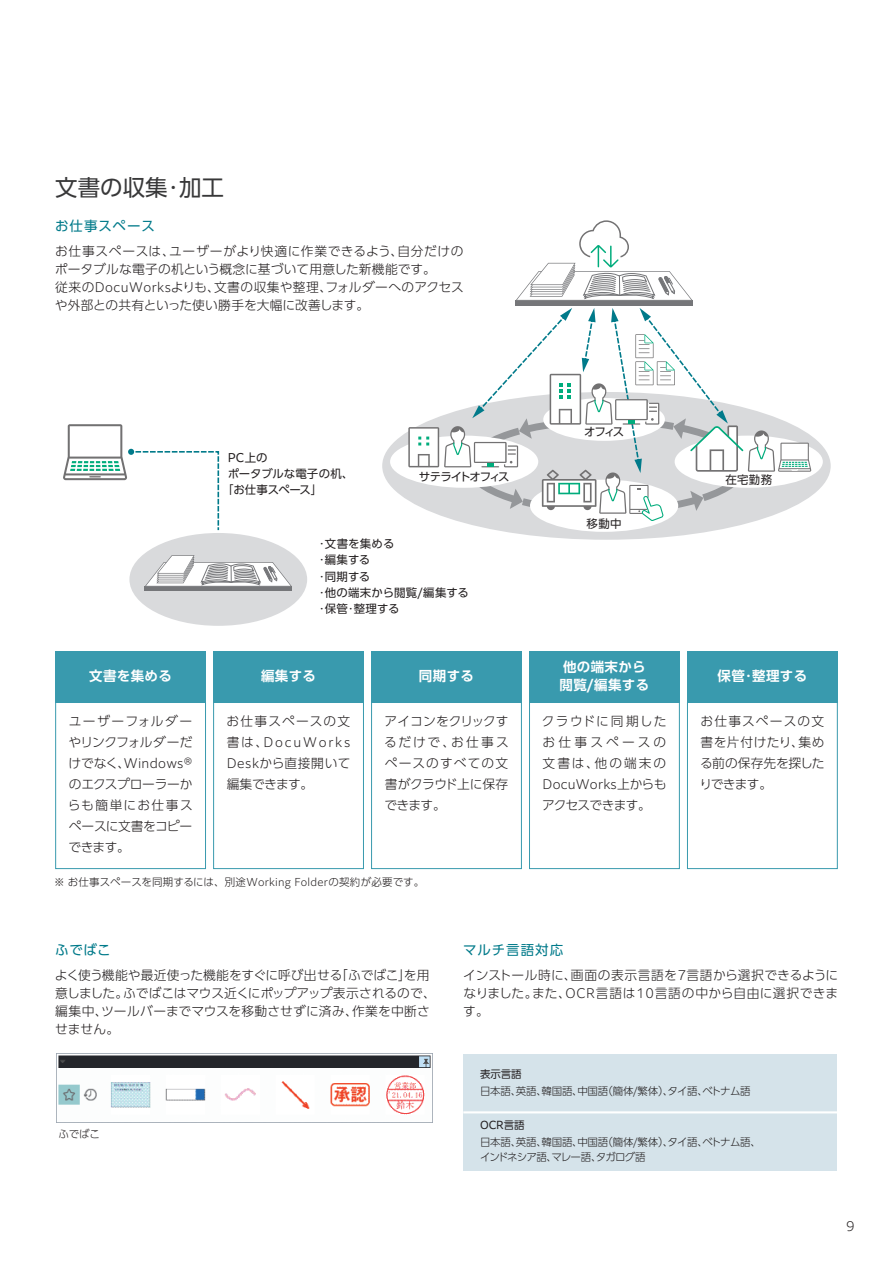
<style>
.page{position:relative;width:893px;height:1263px;background:#fff}
.page>*{position:absolute;margin:0;border:0;box-sizing:border-box;transform-origin:0 0}
.t1{font:22.5px "PUD Shin Go Pr 6 N";color:#383839}
.t2{font:700 13.5px/18px "PUD Shin Go Pr 6 N De";letter-spacing:.025em;color:#fff}
.t3{font:13.5px "PUD Shin Go Pr 6 N";letter-spacing:.06em;color:#007a8a}
.t4{font:300 12.75px/21px "PUD Shin Go Pr 6 N";letter-spacing:.02em;color:#231f20;text-align:justify}
.t5{font:300 12.75px/18px "PUD Shin Go Pr 6 N";color:#231f20}
.t6{font:300 12.75px/21px "PUD Shin Go Pr 6 N";letter-spacing:-.005em;color:#231f20}
.t7{font:11.4px/16.4px "PUD Shin Go Pr 6 N";letter-spacing:.005em;color:#231f20}
.t8{font:11.4px "PUD Shin Go Pr 6 N";letter-spacing:-.105em;color:#231f20}
.t9{font:11.4px "PUD Shin Go Pr 6 N";letter-spacing:-.015em;color:#231f20}
.t10{font:300 10.5px/15px "PUD Shin Go Pr 6 N";letter-spacing:-.055em;color:#231f20}
.t11{font:300 10.5px "PUD Shin Go Pr 6 N";letter-spacing:.025em;color:#231f20}
.t12{font:300 10.5px "PUD Shin Go Pr 6 N";letter-spacing:-.02em;color:#231f20}
.t13{font:10.5px "PUD Shin Go Pr 6 N";letter-spacing:-.02em;color:#231f20}
</style>
<div class="page">
<img style="left:56px;top:1054px;width:375px;height:68px">
<div style="left:463px;top:1054px;width:374px;height:58px;background:#d5e3ea"></div>
<div style="left:463px;top:1112px;width:374px;height:59px;background:#d5e3ea"></div>
<hr style="left:463px;top:1111px;width:374px;height:2px;background:#fff">
<div style="left:213px;top:702px;width:151px;height:167px;border:1px solid #399aae"></div>
<div style="left:213px;top:651px;width:151px;height:51px;background:#399aae"></div>
<div style="left:529px;top:702px;width:151px;height:167px;border:1px solid #399aae"></div>
<div style="left:529px;top:651px;width:151px;height:51px;background:#399aae"></div>
<div style="left:687px;top:702px;width:151px;height:167px;border:1px solid #399aae"></div>
<div style="left:687px;top:651px;width:151px;height:51px;background:#399aae"></div>
<div style="left:371px;top:702px;width:151px;height:167px;border:1px solid #399aae"></div>
<div style="left:371px;top:651px;width:151px;height:51px;background:#399aae"></div>
<div style="left:55px;top:702px;width:151px;height:167px;border:1px solid #399aae"></div>
<div style="left:55px;top:651px;width:151px;height:51px;background:#399aae"></div>
<div style="left:129px;top:533px;width:178px;height:93px;background:#d9dadc;border-radius:50%"></div>
<div style="left:382px;top:392px;width:449px;height:148px;background:#d9dadc;border-radius:50%"></div>
<div style="left:530px;top:480px;width:148px;height:52px;background:#fff;border-radius:50%"></div>
<div style="left:675px;top:436px;width:148px;height:52px;background:#fff;border-radius:50%"></div>
<div style="left:390px;top:436px;width:148px;height:52px;background:#fff;border-radius:50%"></div>
<div style="left:145px;top:586px;width:147px;height:5px;background:#757679"></div>
<svg style="left:145px;top:555px;width:147px;height:32px"></svg>
<svg style="left:408px;top:220px;width:403px;height:301px"></svg>
<svg style="left:63px;top:424px;width:157px;height:106px"></svg>
<h1 class="t1" style="left:55px;top:175px;width:170px">文書の収集・加工</h1>
<p class="t3" style="left:55px;top:219px;width:101px">お仕事スペース</p>
<p class="t4" style="left:55px;top:242px;width:410px;line-height:18px;text-align:left">お仕事スペースは、ユーザーがより快適に作業できるよう、自分だけのポータブルな電子の机という概念に基づいて用意した新機能です。<br>従来のDocuWorksよりも、文書の収集や整理、フォルダーへのアクセスや外部との共有といった使い勝手を大幅に改善します。</p>
<p class="t7" style="left:228px;top:450px;width:41px">PC上の</p>
<p class="t7" style="left:228px;top:466px;width:127px">ポータブルな電子の机、</p>
<p class="t9" style="left:222px;top:484px;width:102px">「お仕事スペース」</p>
<p class="t7" style="left:584px;top:424px;width:41px">オフィス</p>
<p class="t8" style="left:419px;top:470px;width:92px">サテライトオフィス</p>
<p class="t7" style="left:725px;top:472px;width:48px">在宅勤務</p>
<p class="t7" style="left:587px;top:515px;width:36px">移動中</p>
<p class="t2" style="left:89px;top:668px;width:84px">文書を集める</p>
<p class="t6" style="left:68px;top:711px;width:130px">ユーザーフォルダーやリンクフォルダーだけでなく、Windows®のエクスプローラーからも簡単にお仕事スペースに文書をコピーできます。</p>
<p class="t7" style="left:316px;top:536px;width:154px">・文書を集める<br>・編集する<br>・同期する<br>・他の端末から閲覧/編集する・保管・整理する</p>
<p class="t2" style="left:261px;top:668px;width:57px">編集する</p>
<p class="t4" style="left:227px;top:711px;width:125px">お仕事スペースの文書は、DocuWorks Deskから直接開いて編集できます。</p>
<p class="t2" style="left:419px;top:668px;width:57px">同期する</p>
<p class="t4" style="left:384px;top:711px;width:126px">アイコンをクリックするだけで、お仕事スペースのすべての文書がクラウド上に保存できます。</p>
<p class="t11" style="left:54px;top:874px;width:372px">※ お仕事スペースを同期するには、別途Working Folderの契約が必要です。</p>
<p class="t2" style="left:560px;top:659px;width:91px">他の端末から閲覧/編集する</p>
<p class="t4" style="left:542px;top:711px;width:126px">クラウドに同期したお仕事スペースの文書は、他の端末のDocuWorks上からもアクセスできます。</p>
<p class="t2" style="left:717px;top:668px;width:91px">保管・整理する</p>
<p class="t4" style="left:699px;top:711px;width:126px">お仕事スペースの文書を片付けたり、集める前の保存先を探したりできます。</p>
<p class="t3" style="left:55px;top:943px;width:57px">ふでばこ</p>
<p class="t5" style="left:55px;top:966px;width:383px">よく使う機能や最近使った機能をすぐに呼び出せる「ふでばこ」を用意しました。ふでばこはマウス近くにポップアップ表示されるので、編集中、ツールバーまでマウスを移動させずに済み、作業を中断させません。</p>
<p class="t12" style="left:58px;top:1125px;width:43px">ふでばこ</p>
<p class="t3" style="left:463px;top:943px;width:101px">マルチ言語対応</p>
<p class="t4" style="left:463px;top:966px;width:377px;line-height:18px">インストール時に、画面の表示言語を7言語から選択できるようになりました。また、OCR言語は10言語の中から自由に選択できます。</p>
<p class="t13" style="left:480px;top:1068px;width:43px">表示言語</p>
<p class="t12" style="left:480px;top:1082px;width:272px">日本語、英語、韓国語、中国語（簡体/繁体）、タイ語、ベトナム語</p>
<p class="t13" style="left:480px;top:1119px;width:46px">OCR言語</p>
<p class="t10" style="left:480px;top:1134px;width:282px">日本語、英語、韓国語、中国語（簡体/繁体）、タイ語、ベトナム語、インドネシア語、マレー語、タガログ語</p>
<p class="t4" style="left:846px;top:1216px;width:10px">9</p>
</div>
